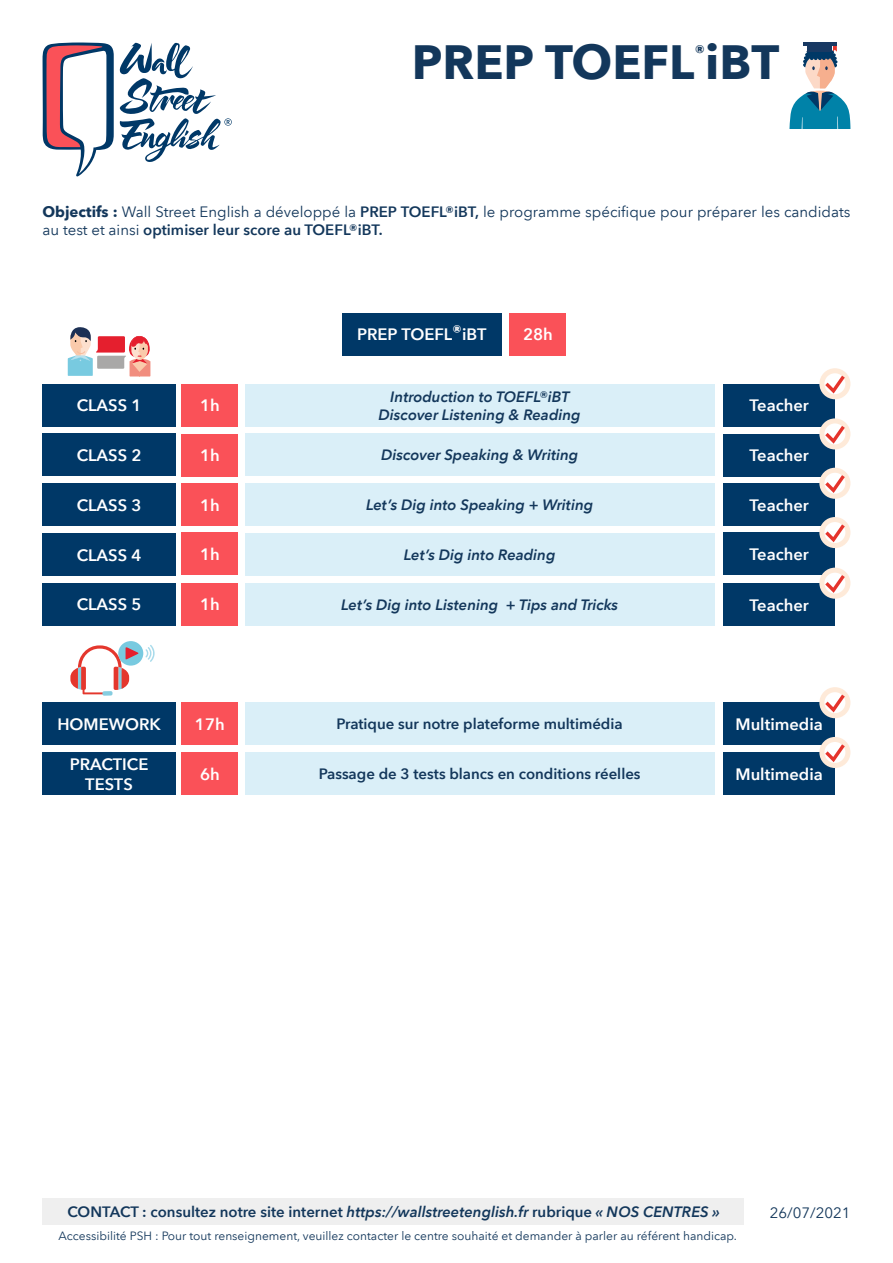
<style>
.page{position:relative;width:893px;height:1263px;background:#fff}
.page>*{position:absolute;margin:0;border:0;box-sizing:border-box;transform-origin:0 0}
.t1{font:700 48px "Avenir Next LT Com";color:#13375b}
.t2{font:700 18px "Avenir Next LT Com";color:#13375b}
.t3{font:600 16.5px/19.8px "Avenir Next LT Com";color:#fff;text-align:center}
.t4{font:600 15px "Avenir Next LT Com";color:#13375b}
.t5{font:italic 600 15px/18px "Avenir Next LT Com";color:#13375b;text-align:center}
.t6{font:15px/18px "Avenir Next LT Com";color:#13375b}
.t7{font:12px "Avenir Next LT Com";color:#13375b}
.s1{font-weight:700}
.s2{font-weight:600}
.s3{font-style:italic}
</style>
<div class="page">
<div style="left:43px;top:1199px;width:701px;height:26px;background:#efefef"></div>
<svg style="left:42px;top:42px;width:190px;height:135px"></svg>
<svg style="left:68px;top:327px;width:82px;height:49px"></svg>
<div style="left:43px;top:384px;width:133px;height:42px;background:#003867"></div>
<div style="left:182px;top:384px;width:56px;height:42px;background:#fa5158"></div>
<div style="left:182px;top:434px;width:56px;height:42px;background:#fa5158"></div>
<div style="left:182px;top:483px;width:56px;height:43px;background:#fa5158"></div>
<div style="left:182px;top:532px;width:56px;height:43px;background:#fa5158"></div>
<div style="left:182px;top:583px;width:56px;height:42px;background:#fa5158"></div>
<div style="left:245px;top:384px;width:469px;height:42px;background:#daeff8"></div>
<div style="left:723px;top:384px;width:112px;height:42px;background:#003867"></div>
<div style="left:723px;top:434px;width:112px;height:42px;background:#003867"></div>
<div style="left:723px;top:483px;width:112px;height:43px;background:#003867"></div>
<div style="left:723px;top:532px;width:112px;height:43px;background:#003867"></div>
<div style="left:723px;top:583px;width:112px;height:43px;background:#003867"></div>
<div style="left:43px;top:433px;width:133px;height:43px;background:#003867"></div>
<div style="left:245px;top:433px;width:469px;height:43px;background:#daeff8"></div>
<div style="left:43px;top:483px;width:133px;height:43px;background:#003867"></div>
<div style="left:245px;top:483px;width:469px;height:43px;background:#daeff8"></div>
<div style="left:43px;top:533px;width:133px;height:42px;background:#003867"></div>
<div style="left:245px;top:533px;width:469px;height:42px;background:#daeff8"></div>
<div style="left:43px;top:583px;width:133px;height:42px;background:#003867"></div>
<div style="left:245px;top:583px;width:469px;height:42px;background:#daeff8"></div>
<div style="left:819px;top:368px;width:31px;height:31px;background:#feead9;border-radius:50%"></div>
<div style="left:824px;top:373px;width:21px;height:21px;background:#fff;border-radius:50%"></div>
<svg style="left:825px;top:376px;width:20px;height:17px"></svg>
<div style="left:819px;top:418px;width:31px;height:31px;background:#feead9;border-radius:50%"></div>
<svg style="left:824px;top:423px;width:21px;height:21px"></svg>
<svg style="left:825px;top:426px;width:20px;height:18px"></svg>
<div style="left:819px;top:468px;width:31px;height:31px;background:#feead9;border-radius:50%"></div>
<div style="left:824px;top:473px;width:21px;height:21px;background:#fff;border-radius:50%"></div>
<svg style="left:825px;top:475px;width:20px;height:18px"></svg>
<div style="left:819px;top:517px;width:31px;height:31px;background:#feead9;border-radius:50%"></div>
<div style="left:824px;top:522px;width:21px;height:21px;background:#fff;border-radius:50%"></div>
<svg style="left:825px;top:524px;width:20px;height:18px"></svg>
<div style="left:819px;top:568px;width:31px;height:31px;background:#feead9;border-radius:50%"></div>
<div style="left:824px;top:573px;width:21px;height:21px;background:#fff;border-radius:50%"></div>
<svg style="left:825px;top:575px;width:20px;height:18px"></svg>
<div style="left:342px;top:313px;width:159px;height:42px;background:#003867"></div>
<div style="left:510px;top:313px;width:56px;height:42px;background:#fa5158"></div>
<div style="left:118px;top:641px;width:25px;height:25px;background:#78cae0;border-radius:50%"></div>
<svg style="left:70px;top:645px;width:69px;height:49px"></svg>
<svg style="left:145px;top:645px;width:10px;height:17px"></svg>
<div style="left:102px;top:691px;width:11px;height:5px;background:#86cde0;border-radius:2px"></div>
<div style="left:182px;top:702px;width:56px;height:43px;background:#fa5158"></div>
<div style="left:43px;top:703px;width:133px;height:42px;background:#003867"></div>
<div style="left:245px;top:702px;width:469px;height:43px;background:#daeff8"></div>
<div style="left:723px;top:703px;width:112px;height:42px;background:#003867"></div>
<div style="left:819px;top:687px;width:31px;height:31px;background:#feead9;border-radius:50%"></div>
<div style="left:824px;top:692px;width:21px;height:21px;background:#fff;border-radius:50%"></div>
<svg style="left:825px;top:694px;width:20px;height:18px"></svg>
<div style="left:723px;top:752px;width:112px;height:43px;background:#003867"></div>
<div style="left:819px;top:737px;width:31px;height:31px;background:#feead9;border-radius:50%"></div>
<div style="left:824px;top:742px;width:21px;height:21px;background:#fff;border-radius:50%"></div>
<svg style="left:825px;top:744px;width:20px;height:18px"></svg>
<div style="left:182px;top:752px;width:56px;height:43px;background:#fa5158"></div>
<div style="left:43px;top:753px;width:133px;height:42px;background:#003867"></div>
<div style="left:245px;top:752px;width:469px;height:43px;background:#daeff8"></div>
<svg style="left:789px;top:46px;width:61px;height:83px"></svg>
<hr style="left:803px;top:43px;width:34px;height:3px;background:#183963">
<div style="left:808px;top:45px;width:24px;height:7px;background:#183963"></div>
<h1 class="t1" style="left:412px;top:33px;width:369px">PREP TOEFL iBT</h1>
<p class="t2" style="left:694px;top:40px;width:12px">®</p>
<p class="t6" style="left:43px;top:203px;width:809px"><span class="s1">Objectifs :</span> Wall Street English a développé la <span class="s2">PREP TOEFL®iBT,</span> le programme spécifique pour préparer les candidats au test et ainsi <span class="s2">optimiser leur score au TOEFL®iBT.</span></p>
<p class="t3" style="left:357px;top:324px;width:131px">PREP TOEFL<sup>®</sup>iBT</p>
<p class="t3" style="left:523px;top:324px;width:31px">28h</p>
<p class="t5" style="left:379px;top:387px;width:204px">Introduction to TOEFL®iBT<br>Discover Listening &amp; Reading</p>
<p class="t3" style="left:749px;top:395px;width:61px">Teacher</p>
<p class="t3" style="left:749px;top:446px;width:61px">Teacher</p>
<p class="t3" style="left:749px;top:495px;width:61px">Teacher</p>
<p class="t3" style="left:749px;top:544px;width:61px">Teacher</p>
<p class="t3" style="left:749px;top:595px;width:61px">Teacher</p>
<p class="t3" style="left:77px;top:395px;width:66px">CLASS 1</p>
<p class="t3" style="left:200px;top:395px;width:21px">1h</p>
<p class="t3" style="left:200px;top:446px;width:21px">1h</p>
<p class="t3" style="left:200px;top:495px;width:21px">1h</p>
<p class="t3" style="left:200px;top:544px;width:21px">1h</p>
<p class="t3" style="left:200px;top:594px;width:21px">1h</p>
<p class="t3" style="left:77px;top:445px;width:66px">CLASS 2</p>
<p class="t5" style="left:381px;top:446px;width:199px">Discover Speaking &amp; Writing</p>
<p class="t3" style="left:77px;top:495px;width:66px">CLASS 3</p>
<p class="t5" style="left:366px;top:496px;width:229px">Let’s Dig into Speaking + Writing</p>
<p class="t3" style="left:77px;top:545px;width:66px">CLASS 4</p>
<p class="t5" style="left:404px;top:546px;width:153px">Let’s Dig into Reading</p>
<p class="t3" style="left:77px;top:594px;width:66px">CLASS 5</p>
<p class="t5" style="left:341px;top:595px;width:279px">Let’s Dig into Listening + Tips and Tricks</p>
<p class="t3" style="left:57px;top:714px;width:105px">HOMEWORK</p>
<p class="t3" style="left:195px;top:714px;width:31px">17h</p>
<p class="t4" style="left:337px;top:715px;width:288px">Pratique sur notre plateforme multimédia</p>
<p class="t3" style="left:735px;top:714px;width:89px">Multimedia</p>
<p class="t3" style="left:200px;top:764px;width:21px">6h</p>
<p class="t3" style="left:735px;top:764px;width:89px">Multimedia</p>
<p class="t3" style="left:70px;top:754px;width:80px">PRACTICE<br>TESTS</p>
<p class="t4" style="left:319px;top:765px;width:323px">Passage de 3 tests blancs en conditions réelles</p>
<p class="t4" style="left:67px;top:1203px;width:654px">CONTACT : consultez notre site internet <span class="s3">https://wallstreetenglish.fr</span> rubrique <span class="s3">« NOS CENTRES »</span></p>
<p class="t7" style="left:59px;top:1229px;width:680px">Accessibilité PSH : Pour tout renseignement, veuillez contacter le centre souhaité et demander à parler au référent handicap.</p>
<p class="t6" style="left:770px;top:1204px;width:82px">26/07/2021</p>
</div>
